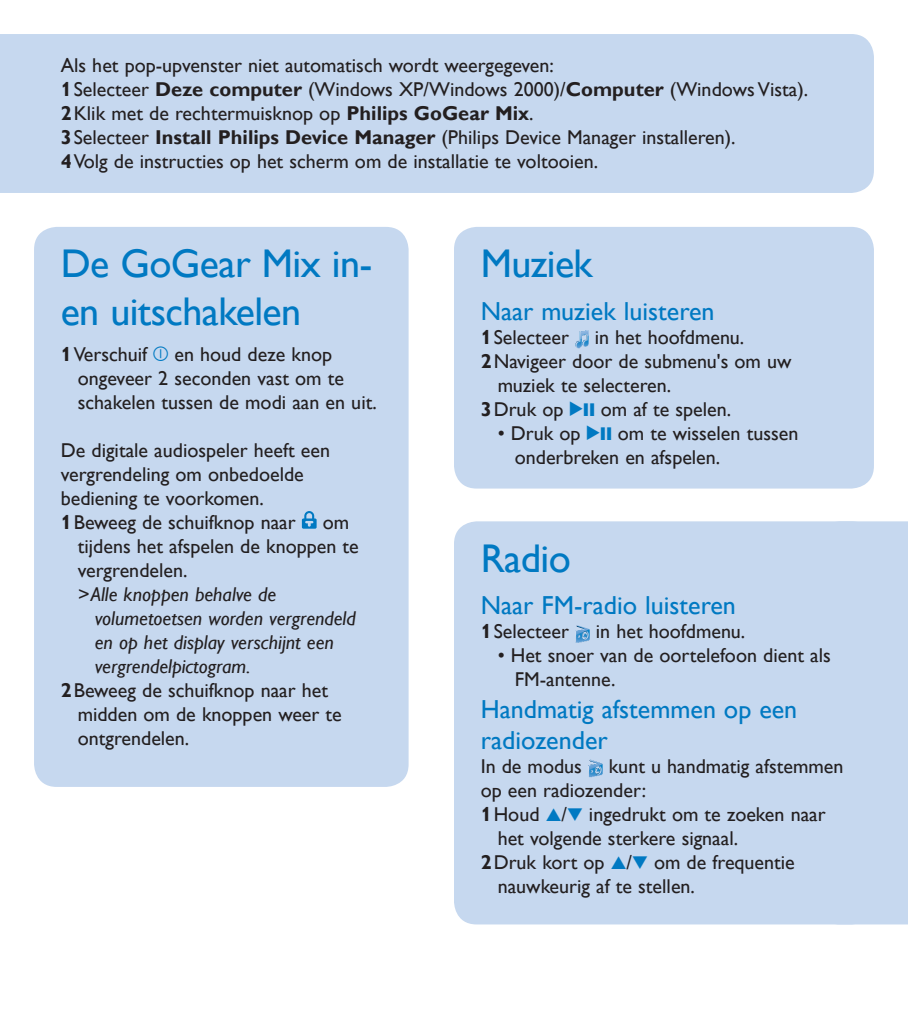
<style>
.page{position:relative;width:908px;height:1021px;background:#fff}
.page>*{position:absolute;margin:0;border:0;box-sizing:border-box;transform-origin:0 0}
.t1{font:40px/48px "Gill Sans Alt One WGL";letter-spacing:-.015em;color:#0079c2}
.t2{font:26px/31.2px "Gill Sans Alt One WGL";color:#0079c2}
.t3{font:20px/24px "Gill Sans Alt One WGL";color:#231f20}
.t4{font:italic 20px "Gill Sans Alt One WGL";color:#231f20}
.s1{font-weight:700}
.s2{font-family:"Audio Six 6";color:#0079c2}
.s3{font-family:"Audio Four 4";color:#0079c2}
</style>
<div class="page">
<div style="left:0;top:34px;width:52px;height:159px;background:#c6d8ef"></div>
<div style="left:855px;top:521px;width:52px;height:403px;background:#c6d8ef"></div>
<div style="left:34px;top:227px;width:374px;height:560px;background:#c6d8ef;border-radius:23px"></div>
<svg style="left:302px;top:511px;width:14px;height:17px"></svg>
<div style="left:454px;top:227px;width:419px;height:261px;background:#c6d8ef;border-radius:23px"></div>
<img style="left:575px;top:330px;width:13px;height:18px">
<div style="left:454px;top:521px;width:419px;height:403px;background:#c6d8ef;border-radius:23px"></div>
<img style="left:575px;top:625px;width:14px;height:17px">
<img style="left:588px;top:759px;width:14px;height:18px">
<div style="left:34px;top:34px;width:839px;height:159px;background:#c6d8ef;border-radius:23px"></div>
<p class="t3" style="left:61px;top:53px;width:748px">Als het pop-upvenster niet automatisch wordt weergegeven:<br><span class="s1">1</span>Selecteer <span class="s1">Deze computer</span> (Windows XP/Windows 2000)/<span class="s1">Computer</span> (Windows Vista).<br><span class="s1">2</span>Klik met de rechtermuisknop op <span class="s1">Philips GoGear Mix</span>.<br><span class="s1">3</span>Selecteer <span class="s1">Install Philips Device Manager</span> (Philips Device Manager installeren).<br><span class="s1">4</span>Volg de instructies op het scherm om de installatie te voltooien.</p>
<h1 class="t1" style="left:61px;top:239px;width:313px">De GoGear Mix in&shy;en uitschakelen</h1>
<p class="t3" style="left:78px;top:341px;width:300px;text-indent:-17px"><span class="s1">1</span>Verschuif <span class="s2">z</span> en houd deze knop ongeveer 2 seconden vast om te schakelen tussen de modi aan en uit.</p>
<p class="t3" style="left:61px;top:437px;width:271px">De digitale audiospeler heeft een vergrendeling om onbedoelde bediening te voorkomen.<br><span class="s1">1</span>Beweeg de schuifknop naar</p>
<p class="t3" style="left:78px;top:509px;width:282px;text-indent:245px">om tijdens het afspelen de knoppen te vergrendelen.</p>
<p class="t4" style="left:78px;top:580px;width:200px">&gt;Alle knoppen behalve de</p>
<p class="t4" style="left:95px;top:604px;width:262px">volumetoetsen worden vergrendeld</p>
<p class="t4" style="left:95px;top:628px;width:240px">en op het display verschijnt een</p>
<p class="t4" style="left:95px;top:652px;width:157px">vergrendelpictogram.</p>
<p class="t3" style="left:61px;top:677px;width:269px"><span class="s1">2</span>Beweeg de schuifknop naar het</p>
<p class="t3" style="left:78px;top:701px;width:265px">midden om de knoppen weer te</p>
<p class="t3" style="left:78px;top:725px;width:113px">ontgrendelen.</p>
<h1 class="t1" style="left:480px;top:239px;width:114px">Muziek</h1>
<h2 class="t2" style="left:480px;top:295px;width:235px">Naar muziek luisteren</h2>
<p class="t3" style="left:480px;top:325px;width:90px"><span class="s1">1</span>Selecteer</p>
<p class="t3" style="left:594px;top:325px;width:151px">in het hoofdmenu.</p>
<p class="t3" style="left:480px;top:349px;width:312px"><span class="s1">2</span>Navigeer door de submenu's om uw</p>
<p class="t3" style="left:497px;top:373px;width:175px">muziek te selecteren.</p>
<p class="t3" style="left:480px;top:397px;width:252px"><span class="s1">3</span>Druk op <span class="s3">2;</span> om af te spelen.</p>
<p class="t3" style="left:514px;top:421px;width:285px;text-indent:-17px">• Druk op <span class="s3">2;</span> om te wisselen tussen onderbreken en afspelen.</p>
<h1 class="t1" style="left:480px;top:534px;width:92px">Radio</h1>
<h2 class="t2" style="left:480px;top:589px;width:257px">Naar FM-radio luisteren</h2>
<p class="t3" style="left:480px;top:619px;width:90px"><span class="s1">1</span>Selecteer</p>
<p class="t3" style="left:595px;top:619px;width:151px">in het hoofdmenu.</p>
<p class="t3" style="left:514px;top:643px;width:317px;text-indent:-17px">• Het snoer van de oortelefoon dient als<br>FM-antenne.</p>
<h2 class="t2" style="left:480px;top:693px;width:318px">Handmatig afstemmen op een radiozender</h2>
<p class="t3" style="left:480px;top:753px;width:103px">In de modus</p>
<p class="t3" style="left:608px;top:753px;width:236px">kunt u handmatig afstemmen</p>
<p class="t3" style="left:480px;top:777px;width:167px">op een radiozender:</p>
<p class="t3" style="left:480px;top:801px;width:346px"><span class="s1">1</span>Houd <span class="s3">3</span>/<span class="s3">4</span> ingedrukt om te zoeken naar</p>
<p class="t3" style="left:497px;top:825px;width:242px">het volgende sterkere signaal.</p>
<p class="t3" style="left:480px;top:849px;width:315px"><span class="s1">2</span>Druk kort op <span class="s3">3</span>/<span class="s3">4</span> om de frequentie</p>
<p class="t3" style="left:497px;top:873px;width:199px">nauwkeurig af te stellen.</p>
</div>
